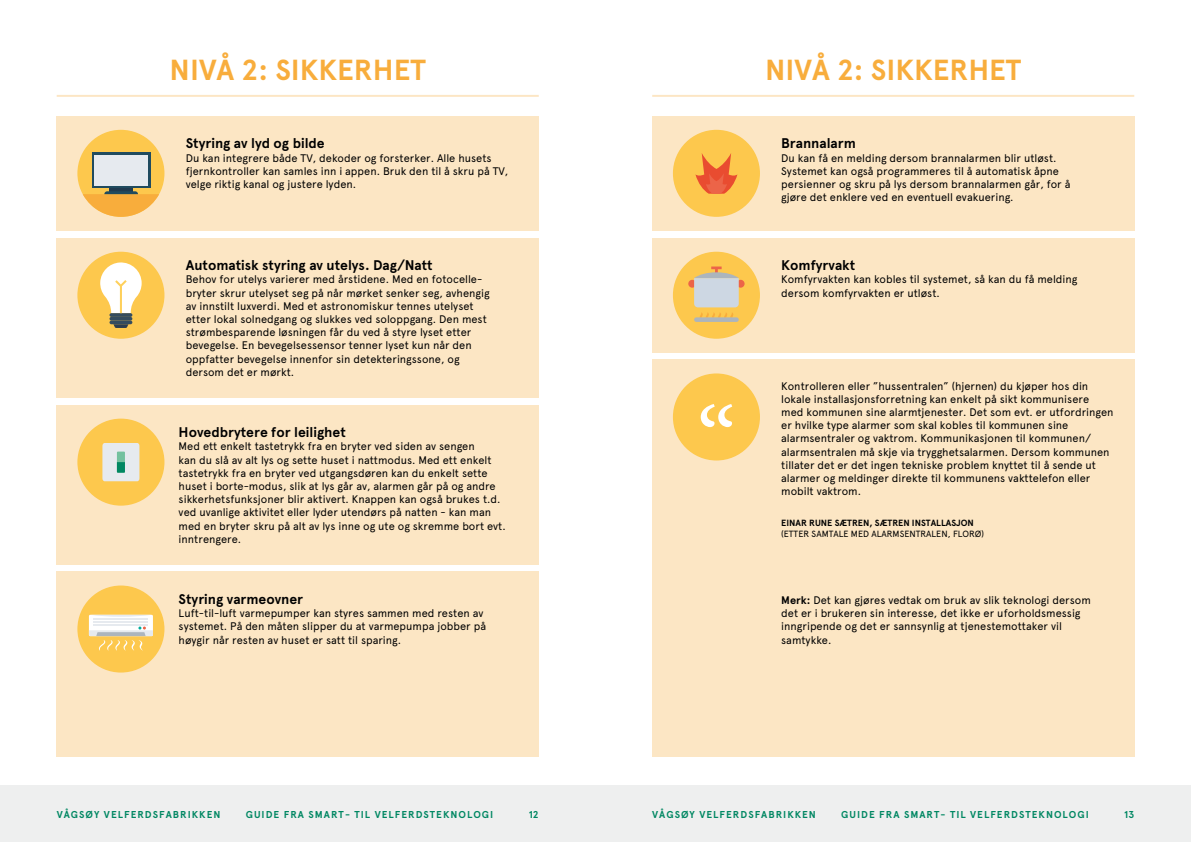
<style>
.page{position:relative;width:1191px;height:842px;background:#fff}
.page>*{position:absolute;margin:0;border:0;box-sizing:border-box;transform-origin:0 0}
.t1{font:100px "Minion Pro";color:#fff}
.t2{font:700 29px "Apercu";color:#f8ad3c}
.t3{font:700 14px "Apercu";color:#000}
.t4{font:11px/13.2px "Apercu";color:#000}
.t5{font:700 10px "Apercu";letter-spacing:.1em;color:#008762}
.t6{font:9px "Apercu";color:#000}
.t7{font:700 9px "Apercu";color:#000}
.s1{font-weight:700}
</style>
<div class="page">
<div style="left:0;top:785px;width:1191px;height:57px;background:#eeefef"></div>
<hr style="left:57px;top:95px;width:482px;height:2px;background:#f8ad3c">
<hr style="left:652px;top:95px;width:482px;height:2px;background:#f8ad3c">
<div style="left:57px;top:116px;width:482px;height:115px;background:#fce6c4"></div>
<div style="left:57px;top:238px;width:482px;height:160px;background:#fce6c4"></div>
<div style="left:57px;top:572px;width:482px;height:185px;background:#fce6c4"></div>
<div style="left:77px;top:130px;width:87px;height:87px;background:#fdc84d;border-radius:50%"></div>
<div style="left:110px;top:187px;width:23px;height:5px;background:#203b4f"></div>
<div style="left:92px;top:152px;width:59px;height:36px;background:linear-gradient(to right,#204b5f,#204b5f)"></div>
<svg style="left:83px;top:191px;width:76px;height:26px"></svg>
<div style="left:94px;top:155px;width:54px;height:30px;background:#e6eaef"></div>
<div style="left:77px;top:585px;width:87px;height:87px;background:#fdc84d;border-radius:50%"></div>
<svg style="left:89px;top:615px;width:64px;height:21px"></svg>
<svg style="left:90px;top:615px;width:62px;height:2px"></svg>
<svg style="left:89px;top:626px;width:64px;height:25px"></svg>
<hr style="left:94px;top:619px;width:54px;height:1px;background:#e6eaef">
<hr style="left:94px;top:622px;width:54px;height:1px;background:#e6eaef">
<hr style="left:94px;top:624px;width:54px;height:1px;background:#e6eaef">
<div style="left:57px;top:405px;width:482px;height:159px;background:#fce6c4"></div>
<div style="left:77px;top:419px;width:87px;height:87px;background:#fdc84d;border-radius:50%"></div>
<svg style="left:102px;top:443px;width:37px;height:38px"></svg>
<div style="left:77px;top:252px;width:87px;height:87px;background:#fdc84d;border-radius:50%"></div>
<svg style="left:109px;top:313px;width:23px;height:4px"></svg>
<svg style="left:109px;top:317px;width:23px;height:4px"></svg>
<hr style="left:109px;top:321px;width:23px;height:3px;background:#344c5f;border-radius:2px">
<svg style="left:113px;top:324px;width:15px;height:4px"></svg>
<svg style="left:100px;top:262px;width:42px;height:51px"></svg>
<div style="left:652px;top:360px;width:482px;height:397px;background:#fce6c4"></div>
<div style="left:652px;top:116px;width:482px;height:115px;background:#fce6c4"></div>
<div style="left:652px;top:238px;width:482px;height:115px;background:#fce6c4"></div>
<div style="left:673px;top:252px;width:87px;height:87px;background:#fdc84d;border-radius:50%"></div>
<div style="left:694px;top:317px;width:44px;height:5px;background:#acb5bd;border-radius:2px"></div>
<svg style="left:736px;top:280px;width:8px;height:8px"></svg>
<div style="left:688px;top:280px;width:8px;height:8px;background:#ec6448;border-radius:50%"></div>
<svg style="left:694px;top:266px;width:44px;height:52px"></svg>
<div style="left:673px;top:373px;width:87px;height:87px;background:#fdc84d;border-radius:50%"></div>
<div style="left:673px;top:130px;width:87px;height:87px;background:#fdc84d;border-radius:50%"></div>
<svg style="left:695px;top:153px;width:42px;height:41px"></svg>
<h2 class="t2" style="left:170px;top:52px;width:258px">NIVÅ 2: SIKKERHET</h2>
<h2 class="t2" style="left:765px;top:52px;width:258px">NIVÅ 2: SIKKERHET</h2>
<p class="t3" style="left:186px;top:135px;width:140px">Styring av lyd og bilde</p>
<p class="t4" style="left:186px;top:151px;width:324px">Du kan integrere både TV, dekoder og forsterker. Alle husets fjernkontroller kan samles inn i appen. Bruk den til å skru på TV, velge riktig kanal og justere lyden.</p>
<p class="t3" style="left:186px;top:257px;width:248px">Automatisk styring av utelys. Dag/Natt</p>
<p class="t4" style="left:186px;top:273px;width:305px">Behov for utelys varierer med årstidene. Med en fotocelle&shy;bryter skrur utelyset seg på når mørket senker seg, avhengig av innstilt luxverdi. Med et astronomiskur tennes utelyset etter lokal solnedgang og slukkes ved soloppgang. Den mest strømbesparende løsningen får du ved å styre lyset etter bevegelse. En bevegelsessensor tenner lyset kun når den oppfatter bevegelse innenfor sin detekteringssone, og dersom det er mørkt.</p>
<p class="t3" style="left:179px;top:424px;width:169px">Hovedbrytere for leilighet</p>
<p class="t4" style="left:179px;top:440px;width:329px">Med ett enkelt tastetrykk fra en bryter ved siden av sengen<br>kan du slå av alt lys og sette huset i nattmodus. Med ett enkelt tastetrykk fra en bryter ved utgangsdøren kan du enkelt sette huset i borte-modus, slik at lys går av, alarmen går på og andre sikkerhetsfunksjoner blir aktivert. Knappen kan også brukes t.d. ved uvanlige aktivitet eller lyder utendørs på natten - kan man med en bryter skru på alt av lys inne og ute og skremme bort evt. inntrengere.</p>
<p class="t3" style="left:179px;top:591px;width:126px">Styring varmeovner</p>
<p class="t4" style="left:179px;top:607px;width:309px">Luft-til-luft varmepumper kan styres sammen med resten av systemet. På den måten slipper du at varmepumpa jobber på høygir når resten av huset er satt til sparing.</p>
<h1 class="t1" style="left:696px;top:377px;width:41px">“</h1>
<p class="t3" style="left:781px;top:135px;width:76px">Brannalarm</p>
<p class="t4" style="left:781px;top:151px;width:291px">Du kan få en melding dersom brannalarmen blir utløst.<br>Systemet kan også programmeres til å automatisk åpne persienner og skru på lys dersom brannalarmen går, for å gjøre det enklere ved en eventuell evakuering.</p>
<p class="t3" style="left:781px;top:257px;width:75px">Komfyrvakt</p>
<p class="t4" style="left:781px;top:273px;width:298px">Komfyrvakten kan kobles til systemet, så kan du få melding dersom komfyrvakten er utløst.</p>
<p class="t4" style="left:781px;top:379px;width:334px">Kontrolleren eller ”hussentralen” (hjernen) du kjøper hos din lokale installasjonsforretning kan enkelt på sikt kommunisere med kommunen sine alarmtjenester. Det som evt. er utfordringen er hvilke type alarmer som skal kobles til kommunen sine alarmsentraler og vaktrom. Kommunikasjonen til kommunen/ alarmsentralen må skje via trygghetsalarmen. Dersom kommunen tillater det er det ingen tekniske problem knyttet til å sende ut alarmer og meldinger direkte til kommunens vakttelefon eller mobilt vaktrom.</p>
<p class="t7" style="left:781px;top:517px;width:194px">EINAR RUNE SÆTREN, SÆTREN INSTALLASJON</p>
<p class="t6" style="left:781px;top:528px;width:204px">(ETTER SAMTALE MED ALARMSENTRALEN, FLORØ)</p>
<p class="t4" style="left:781px;top:593px;width:311px"><span class="s1">Merk:</span> Det kan gjøres vedtak om bruk av slik teknologi dersom det er i brukeren sin interesse, det ikke er uforholdsmessig inngripende og det er sannsynlig at tjenestemottaker vil samtykke.</p>
<p class="t5" style="left:57px;top:808px;width:165px">VÅGSØY VELFERDSFABRIKKEN</p>
<p class="t5" style="left:246px;top:808px;width:249px">GUIDE FRA SMART- TIL VELFERDSTEKNOLOGI</p>
<p class="t5" style="left:529px;top:808px;width:11px">12</p>
<p class="t5" style="left:652px;top:808px;width:165px">VÅGSØY VELFERDSFABRIKKEN</p>
<p class="t5" style="left:841px;top:808px;width:249px">GUIDE FRA SMART- TIL VELFERDSTEKNOLOGI</p>
<p class="t5" style="left:1124px;top:808px;width:12px">13</p>
</div>
